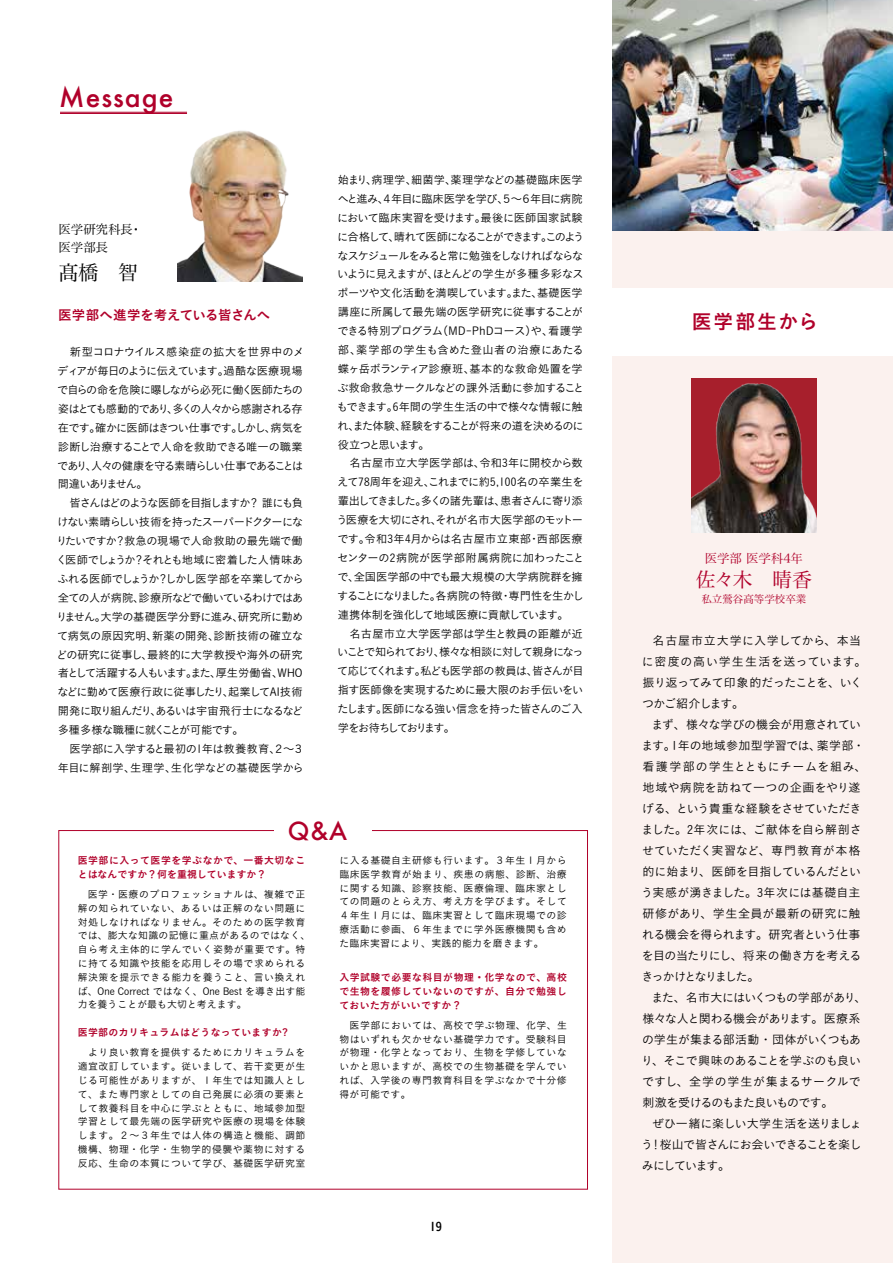
<style>
.page{position:relative;width:893px;height:1263px;background:#fff}
.page>*{position:absolute;margin:0;border:0;box-sizing:border-box;transform-origin:0 0}
.t1{font:500 26.4px "Futura";letter-spacing:.04em;color:#b0002a}
.t2{font:500 24.3px "Futura";color:#b0002a}
.t3{font:19.8px "Hira Min Pro N W3";color:#b0002a}
.t4{font:19.8px "Koburina Go Std W6";letter-spacing:.1em;color:#b0002a}
.t5{font:19.8px "Hira Min Pro N W3";color:#000}
.t6{font:13.5px "Koburina Go Std W6";letter-spacing:-.02em;color:#b0002a}
.t7{font:12.45px/17.4px "Hira Min Pro N W3";color:#000}
.t8{font:12.45px "Hira Min Pro N W3";color:#b0002a}
.t9{font:12px/21px "Koburina Go Std W3";letter-spacing:-.02em;color:#000}
.t10{font:12px/21px "Koburina Go Std W3";letter-spacing:-.045em;color:#000}
.t11{font:12px/21px "Koburina Go Std W3";color:#000}
.t12{font:12px "Koburina Go Std W6";color:#000}
.t13{font:11.25px/18.9px "Koburina Go Std W3";letter-spacing:-.05em;color:#000}
.t14{font:10.5px "Hira Min Pro N W3";color:#b0002a}
.t15{font:9.9px/13.8px "Koburina Go Std W3";letter-spacing:.045em;color:#000;text-align:justify}
.t16{font:9.9px/13.8px "Koburina Go Std W6";letter-spacing:.045em;color:#b0002a}
</style>
<div class="page">
<div style="left:612px;top:231px;width:281px;height:1032px;background:#fbf1ee"></div>
<div style="left:612px;top:288px;width:281px;height:68px;background:#fff"></div>
<img style="left:612px;top:0;width:281px;height:231px">
<hr style="left:60px;top:112px;width:127px;height:1px;background:#b0002a">
<hr style="left:60px;top:113px;width:127px;height:1px;background:#b0002a">
<img style="left:177px;top:130px;width:125px;height:151px">
<img style="left:691px;top:378px;width:125px;height:154px">
<h1 class="t1" style="left:59px;top:79px;width:116px">Message</h1>
<p class="t7" style="left:59px;top:220px;width:85px">医学研究科長・医学部長</p>
<h3 class="t5" style="left:59px;top:256px;width:81px">髙橋　智</h3>
<p class="t6" style="left:58px;top:304px;width:214px">医学部へ進学を考えている皆さんへ</p>
<p class="t13" style="left:56px;top:342px;width:250px;text-indent:14px">新型コロナウイルス感染症の拡大を世界中のメディアが毎日のように伝えています。過酷な医療現場で自らの命を危険に曝しながら必死に働く医師たちの姿はとても感動的であり、多くの人々から感謝される存在です。確かに医師はきつい仕事です。しかし、病気を診断し治療することで人命を救助できる唯一の職業であり、人々の健康を守る素晴らしい仕事であることは間違いありません。<br>　皆さんはどのような医師を目指しますか？誰にも負けない素晴らしい技術を持ったスーパードクターになりたいですか？救急の現場で人命救助の最先端で働く医師でしょうか？それとも地域に密着した人情味あふれる医師でしょうか？しかし医学部を卒業してから全ての人が病院、診療所などで働いているわけではありません。大学の基礎医学分野に進み、研究所に勤めて病気の原因究明、新薬の開発、診断技術の確立などの研究に従事し、最終的に大学教授や海外の研究者として活躍する人もいます。また、厚生労働省、WHOなどに勤めて医療行政に従事したり、起業してAI技術開発に取り組んだり、あるいは宇宙飛行士になるなど多種多様な職種に就くことが可能です。<br>　医学部に入学すると最初の1年は教養教育、２～３年目に解剖学、生理学、生化学などの基礎医学から</p>
<p class="t13" style="left:336px;top:170px;width:250px">始まり、病理学、細菌学、薬理学などの基礎臨床医学へと進み、４年目に臨床医学を学び、５～６年目に病院において臨床実習を受けます。最後に医師国家試験に合格して、晴れて医師になることができます。このようなスケジュールをみると常に勉強をしなければならないように見えますが、ほとんどの学生が多種多彩なスポーツや文化活動を満喫しています。また、基礎医学講座に所属して最先端の医学研究に従事することができる特別プログラム（MD-PhDコース）や、看護学部、薬学部の学生も含めた登山者の治療にあたる蝶ヶ岳ボランティア診療班、基本的な救命処置を学ぶ救命救急サークルなどの課外活動に参加することもできます。6年間の学生生活の中で様々な情報に触れ、また体験、経験をすることが将来の道を決めるのに役立つと思います。<br>　名古屋市立大学医学部は、令和3年に開校から数えて78周年を迎え、これまでに約5,100名の卒業生を輩出してきました。多くの諸先輩は、患者さんに寄り添う医療を大切にされ、それが名市大医学部のモットーです。令和3年4月からは名古屋市立東部・西部医療センターの2病院が医学部附属病院に加わったことで、全国医学部の中でも最大規模の大学病院群を擁することになりました。各病院の特徴・専門性を生かし連携体制を強化して地域医療に貢献しています。<br>　名古屋市立大学医学部は学生と教員の距離が近いことで知られており、様々な相談に対して親身になって応じてくれます。私ども医学部の教員は、皆さんが目指す医師像を実現するために最大限のお手伝いをいたします。医師になる強い信念を持った皆さんのご入学をお待ちしております。</p>
<h2 class="t2" style="left:288px;top:814px;width:61px">Q&amp;A</h2>
<p class="t16" style="left:78px;top:853px;width:229px">医学部に入って医学を学ぶなかで、一番大切なことはなんですか？何を重視していますか？</p>
<p class="t15" style="left:78px;top:887px;width:234px;text-align:left">　医学・医療のプロフェッショナルは、複雑で正解の知られていない、あるいは正解のない問題に対処しなければなりません。そのための医学教育では、膨大な知識の記憶に重点があるのではなく、自ら考え主体的に学んでいく姿勢が重要です。特に持てる知識や技能を応用しその場で求められる解決策を提示できる能力を養うこと、言い換えれば、One Correct ではなく、One Best を導き出す能力を養うことが最も大切と考えます。</p>
<p class="t16" style="left:78px;top:1026px;width:211px">医学部のカリキュラムはどうなっていますか?</p>
<p class="t15" style="left:78px;top:1045px;width:229px">　より良い教育を提供するためにカリキュラムを適宜改訂しています。従いまして、若干変更が生じる可能性がありますが、１年生では知識人として、また専門家としての自己発展に必須の要素として教養科目を中心に学ぶとともに、地域参加型学習として最先端の医学研究や医療の現場を体験します。２～３年生では人体の構造と機能、調節機構、物理・化学・生物学的侵襲や薬物に対する反応、生命の本質について学び、基礎医学研究室</p>
<p class="t15" style="left:339px;top:853px;width:229px">に入る基礎自主研修も行います。３年生１月から臨床医学教育が始まり、疾患の病態、診断、治療に関する知識、診察技能、医療倫理、臨床家としての問題のとらえ方、考え方を学びます。そして４年生１月には、臨床実習として臨床現場での診療活動に参画、６年生までに学外医療機関も含めた臨床実習により、実践的能力を磨きます。</p>
<p class="t16" style="left:339px;top:970px;width:229px;text-align:justify">入学試験で必要な科目が物理・化学なので、高校で生物を履修していないのですが、自分で勉強しておいた方がいいですか？</p>
<p class="t15" style="left:339px;top:1018px;width:229px">　医学部においては、高校で学ぶ物理、化学、生物はいずれも欠かせない基礎学力です。受験科目が物理・化学となっており、生物を学修していないかと思いますが、高校での生物基礎を学んでいれば、入学後の専門教育科目を学ぶなかで十分修得が可能です。</p>
<p class="t12" style="left:430px;top:1217px;width:13px">19</p>
<h3 class="t4" style="left:692px;top:306px;width:128px">医学部生から</h3>
<p class="t8" style="left:705px;top:548px;width:100px">医学部 医学科4年</p>
<h3 class="t3" style="left:696px;top:563px;width:118px">佐々木　晴香</h3>
<p class="t14" style="left:701px;top:590px;width:106px">私立鶯谷高等学校卒業</p>
<p class="t11" style="left:642px;top:630px;width:226px;text-indent:10px">名古屋市立大学に入学してから、本当に密度の高い学生生活を送っています。振り返ってみて印象的だったことを、いくつかご紹介します。</p>
<p class="t9" style="left:641px;top:714px;width:227px;text-indent:10px">まず、様々な学びの機会が用意されています。1年の地域参加型学習では、薬学部・看護学部の学生とともにチームを組み、地域や病院を訪ねて一つの企画をやり遂げる、という貴重な経験をさせていただきました。2年次には、ご献体を自ら解剖させていただく実習など、専門教育が本格的に始まり、医師を目指しているんだという実感が湧きました。3年次には基礎自主研修があり、学生全員が最新の研究に触れる機会を得られます。研究者という仕事を目の当たりにし、将来の働き方を考えるきっかけとなりました。</p>
<p class="t10" style="left:641px;top:987px;width:227px;text-indent:10px">また、名市大にはいくつもの学部があり、様々な人と関わる機会があります。医療系の学生が集まる部活動・団体がいくつもあり、そこで興味のあることを学ぶのも良いですし、全学の学生が集まるサークルで刺激を受けるのもまた良いものです。</p>
<p class="t9" style="left:641px;top:1113px;width:222px;text-align:justify;text-indent:11px">ぜひ一緒に楽しい大学生活を送りましょう！桜山で皆さんにお会いできることを楽しみにしています。</p>
</div>
